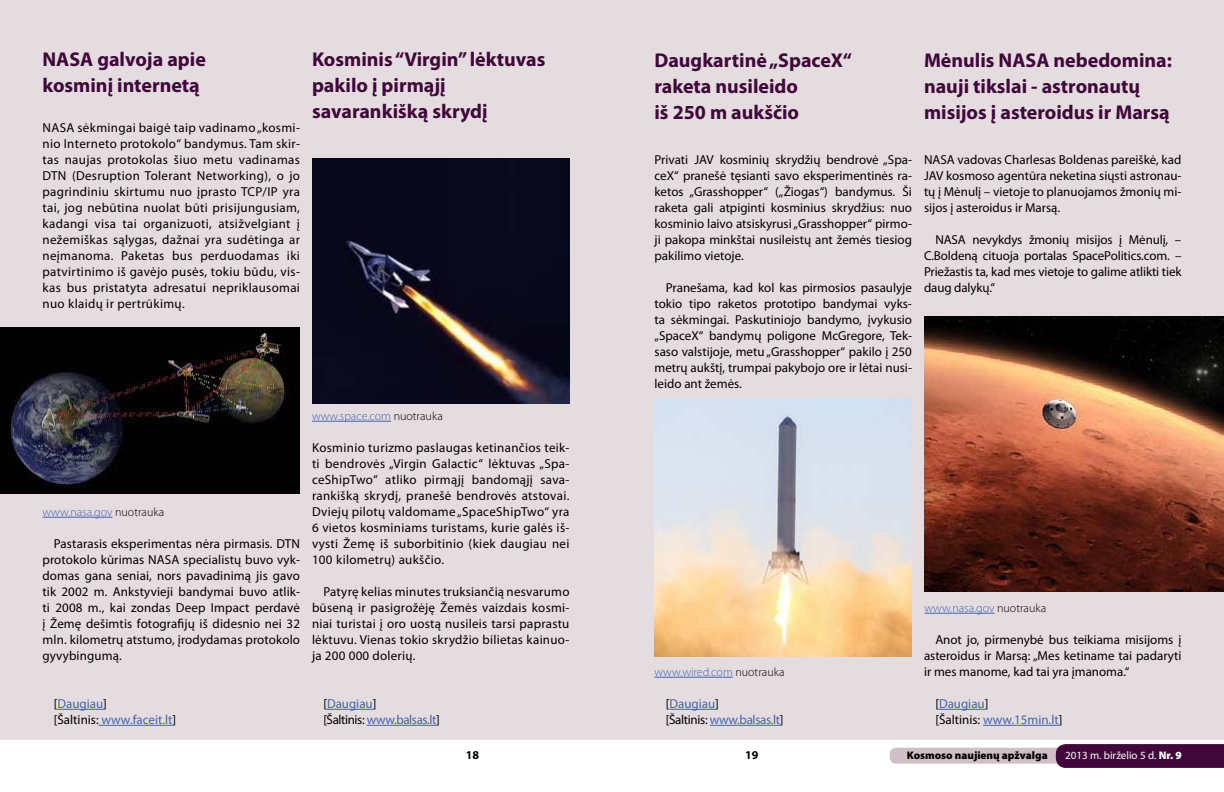
<style>
.page{position:relative;width:1224px;height:792px;background:#fff}
.page>*{position:absolute;margin:0;border:0;box-sizing:border-box;transform-origin:0 0}
.t1{font:700 20px/26px "Myriad Pro";color:#3f073a}
.t2{font:13px/16px "Myriad Pro";color:#000;text-align:justify}
.t3{font:13px/16px "Myriad Pro";color:#4262ae}
.t4{font:13px/16px "Myriad Pro";letter-spacing:-.03em;color:#4262ae}
.t5{font:13px/16px "Myriad Pro";letter-spacing:-.025em;color:#4262ae}
.t6{font:300 12px "Myriad Pro";color:#4262ae}
.t7{font:700 12px "Myriad Pro";color:#000}
.t8{font:900 11px "Myriad Pro";color:#000}
.t9{font:11px "Myriad Pro";color:#fff}
.s1{color:#000}
.s2{font-weight:900}
</style>
<div class="page">
<div style="left:890px;top:748px;width:197px;height:16px;background:#d0bfc7;border-radius:6px"></div>
<svg style="left:1056px;top:744px;width:168px;height:24px;background:#420b3d"></svg>
<div style="left:0;top:0;width:1224px;height:740px;background:#e5dcdf"></div>
<hr style="left:58px;top:709px;width:45px;height:1px;background:#4262ae">
<hr style="left:99px;top:725px;width:73px;height:1px;background:#4262ae">
<hr style="left:327px;top:709px;width:46px;height:1px;background:#4262ae">
<hr style="left:367px;top:725px;width:69px;height:1px;background:#4262ae">
<img style="left:0;top:328px;width:300px;height:166px">
<hr style="left:43px;top:517px;width:70px;height:1px;background:#4262ae">
<hr style="left:312px;top:421px;width:79px;height:1px;background:#4262ae">
<img style="left:312px;top:159px;width:257px;height:245px">
<hr style="left:670px;top:709px;width:45px;height:1px;background:#4262ae">
<hr style="left:710px;top:725px;width:70px;height:1px;background:#4262ae">
<hr style="left:939px;top:709px;width:46px;height:1px;background:#4262ae">
<hr style="left:983px;top:725px;width:76px;height:1px;background:#4262ae">
<hr style="left:655px;top:677px;width:78px;height:1px;background:#4262ae">
<img style="left:655px;top:399px;width:257px;height:258px">
<hr style="left:925px;top:613px;width:70px;height:1px;background:#4262ae">
<img style="left:924px;top:317px;width:300px;height:275px">
<h1 class="t1" style="left:43px;top:46px;width:165px">NASA galvoja apie kosminį internetą</h1>
<p class="t2" style="left:43px;top:119px;width:259px">NASA sėkmingai baigė taip vadinamo „kosmi&shy;nio Interneto protokolo“ bandymus. Tam skir&shy;tas naujas protokolas šiuo metu vadinamas DTN (Desruption Tolerant Networking), o jo pagrindiniu skirtumu nuo įprasto TCP/IP yra tai, jog nebūtina nuolat būti prisijungusiam, kadangi visa tai organizuoti, atsižvelgiant į nežemiškas sąlygas, dažnai yra sudėtinga ar neįmanoma. Paketas bus perduodamas iki patvirtinimo iš gavėjo pusės, tokiu būdu, vis&shy;kas bus pristatyta adresatui nepriklausomai nuo klaidų ir pertrūkimų.</p>
<p class="t6" style="left:43px;top:505px;width:123px">www.nasa.gov <span class="s1">nuotrauka</span></p>
<p class="t2" style="left:43px;top:535px;width:259px;text-indent:11px">Pastarasis eksperimentas nėra pirmasis. DTN protokolo kūrimas NASA specialistų buvo vyk&shy;domas gana seniai, nors pavadinimą jis gavo tik 2002 m. Ankstyvieji bandymai buvo atlik&shy;ti 2008 m., kai zondas Deep Impact perdavė į Žemę dešimtis fotografijų iš didesnio nei 32 mln. kilometrų atstumo, įrodydamas protokolo gyvybingumą.</p>
<p class="t3" style="left:54px;top:695px;width:124px"><span class="s1">[</span>Daugiau<span class="s1">]<br>[Šaltinis:</span> www.faceit.lt<span class="s1">]</span></p>
<h1 class="t1" style="left:312px;top:46px;width:235px">Kosminis “Virgin” lėktuvas pakilo į pirmąjį savarankišką skrydį</h1>
<p class="t6" style="left:312px;top:409px;width:132px">www.space.com <span class="s1">nuotrauka</span></p>
<p class="t2" style="left:312px;top:439px;width:259px">Kosminio turizmo paslaugas ketinančios teik&shy;ti bendrovės „Virgin Galactic“ lėktuvas „Spa&shy;ceShipTwo“ atliko pirmąjį bandomąjį sava&shy;rankišką skrydį, pranešė bendrovės atstovai.<br>Dviejų pilotų valdomame „SpaceShipTwo“ yra 6 vietos kosminiams turistams, kurie galės iš&shy;vysti Žemę iš suborbitinio (kiek daugiau nei 100 kilometrų) aukščio.</p>
<p class="t2" style="left:312px;top:583px;width:259px;text-indent:11px">Patyrę kelias minutes truksiančią nesvarumo būseną ir pasigrožėję Žemės vaizdais kosmi&shy;niai turistai į oro uostą nusileis tarsi paprastu lėktuvu. Vienas tokio skrydžio bilietas kainuo&shy;ja 200 000 dolerių.</p>
<p class="t4" style="left:323px;top:695px;width:118px"><span class="s1">[</span>Daugiau<span class="s1">]<br>[Šaltinis:</span> www.balsas.lt<span class="s1">]</span></p>
<h1 class="t1" style="left:655px;top:47px;width:199px">Daugkartinė „SpaceX“ raketa nusileido<br>iš 250 m aukščio</h1>
<p class="t2" style="left:655px;top:151px;width:259px">Privati JAV kosminių skrydžių bendrovė „Spa&shy;ceX“ pranešė tęsianti savo eksperimentinės ra&shy;ketos „Grasshopper“ („Žiogas“) bandymus. Ši raketa gali atpiginti kosminius skrydžius: nuo kosminio laivo atsiskyrusi „Grasshopper“ pirmo&shy;ji pakopa minkštai nusileistų ant žemės tiesiog pakilimo vietoje.</p>
<p class="t2" style="left:655px;top:279px;width:259px;text-indent:11px">Pranešama, kad kol kas pirmosios pasaulyje tokio tipo raketos prototipo bandymai vyks&shy;ta sėkmingai. Paskutiniojo bandymo, įvykusio „SpaceX“ bandymų poligone McGregore, Tek&shy;saso valstijoje, metu „Grasshopper“ pakilo į 250 metrų aukštį, trumpai pakybojo ore ir lėtai nusi&shy;leido ant žemės.</p>
<h1 class="t1" style="left:924px;top:47px;width:249px">Mėnulis NASA nebedomina: nauji tikslai - astronautų misijos į asteroidus ir Marsą</h1>
<p class="t2" style="left:924px;top:151px;width:259px">NASA vadovas Charlesas Boldenas pareiškė, kad JAV kosmoso agentūra neketina siųsti astronau&shy;tų į Mėnulį – vietoje to planuojamos žmonių mi&shy;sijos į asteroidus ir Marsą.</p>
<p class="t2" style="left:924px;top:231px;width:259px;text-indent:11px">NASA nevykdys žmonių misijos į Mėnulį, – C.Boldeną cituoja portalas SpacePolitics.com. – Priežastis ta, kad mes vietoje to galime atlikti tiek daug dalykų.“</p>
<p class="t6" style="left:655px;top:665px;width:132px">www.wired.com <span class="s1">nuotrauka</span></p>
<p class="t5" style="left:666px;top:695px;width:119px"><span class="s1">[</span>Daugiau<span class="s1">]<br>[Šaltinis:</span> www.balsas.lt<span class="s1">]</span></p>
<p class="t6" style="left:925px;top:601px;width:123px">www.nasa.gov <span class="s1">nuotrauka</span></p>
<p class="t2" style="left:924px;top:631px;width:259px;text-indent:11px">Anot jo, pirmenybė bus teikiama misijoms į asteroidus ir Marsą: „Mes ketiname tai padaryti ir mes manome, kad tai yra įmanoma.“</p>
<p class="t3" style="left:935px;top:695px;width:129px"><span class="s1">[</span>Daugiau<span class="s1">]<br>[Šaltinis:</span> www.15min.lt<span class="s1">]</span></p>
<p class="t7" style="left:466px;top:747px;width:15px">18</p>
<p class="t7" style="left:745px;top:747px;width:15px">19</p>
<p class="t8" style="left:907px;top:748px;width:142px">Kosmoso naujienų apžvalga</p>
<p class="t9" style="left:1065px;top:749px;width:118px">2013 m. birželio 5 d. <span class="s2">Nr. 9</span></p>
</div>
